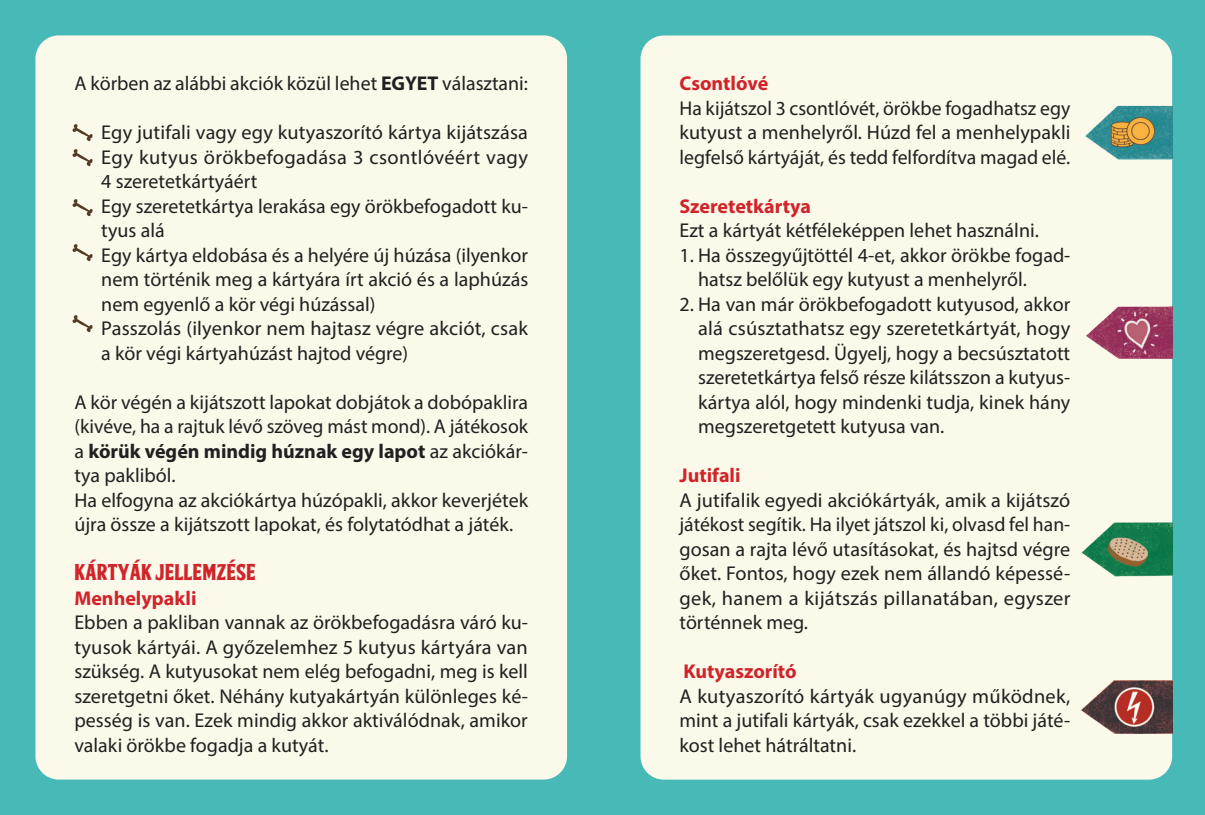
<style>
.page{position:relative;width:1205px;height:815px;background:#47bab8}
.page>*{position:absolute;margin:0;border:0;box-sizing:border-box;transform-origin:0 0}
.alcím{font:22.5px "FTYSKRADJHUWNNCV3";color:#d1232a}
.Kártyák_felirat{font:20px/24.5px "Myriad Pro";color:#231f20;text-align:justify}
.Kártyák_felirat-2{font:700 20px "Myriad Pro";color:#d1232a}
.s1{font-weight:700}
</style>
<div class="page">
<div style="left:35px;top:35px;width:532px;height:745px;background:#fbf9ea;border-radius:23px"></div>
<div style="left:640px;top:36px;width:532px;height:744px;background:#fbf9ea;border-radius:23px"></div>
<img style="left:1085px;top:105px;width:87px;height:55px">
<img style="left:1081px;top:522px;width:91px;height:55px">
<img style="left:1081px;top:680px;width:91px;height:54px">
<img style="left:1086px;top:306px;width:86px;height:53px">
<img style="left:72px;top:124px;width:21px;height:16px">
<img style="left:72px;top:140px;width:21px;height:27px">
<img style="left:72px;top:199px;width:21px;height:18px">
<img style="left:72px;top:244px;width:21px;height:18px">
<img style="left:72px;top:315px;width:21px;height:18px">
<p class="Kártyák_felirat" style="left:74px;top:71px;width:455px">A körben az alábbi akciók közül lehet <span class="s1">EGYET</span> választani:</p>
<p class="Kártyák_felirat" style="left:101px;top:120px;width:428px">Egy jutifali vagy egy kutyaszorító kártya kijátszása Egy kutyus örökbefogadása 3 csontlóvéért vagy 4 szeretetkártyáért</p>
<p class="Kártyák_felirat" style="left:101px;top:193px;width:428px">Egy szeretetkártya lerakása egy örökbefogadott ku&shy;tyus alá</p>
<p class="Kártyák_felirat" style="left:101px;top:242px;width:428px">Egy kártya eldobása és a helyére új húzása (ilyenkor nem történik meg a kártyára írt akció és a laphúzás nem egyenlő a kör végi húzással)</p>
<p class="Kártyák_felirat" style="left:101px;top:316px;width:428px">Passzolás (ilyenkor nem hajtasz végre akciót, csak a kör végi kártyahúzást hajtod végre)</p>
<p class="Kártyák_felirat" style="left:74px;top:389px;width:455px">A kör végén a kijátszott lapokat dobjátok a dobópaklira (kivéve, ha a rajtuk lévő szöveg mást mond). A játékosok a <span class="s1">körük végén mindig húznak egy lapot</span> az akciókár&shy;tya pakliból.</p>
<p class="Kártyák_felirat" style="left:74px;top:487px;width:455px">Ha elfogyna az akciókártya húzópakli, akkor keverjétek újra össze a kijátszott lapokat, és folytatódhat a játék.</p>
<p class="alcím" style="left:74px;top:555px;width:182px">KÁRTYÁK JELLEMZÉSE</p>
<p class="Kártyák_felirat-2" style="left:74px;top:585px;width:124px">Menhelypakli</p>
<p class="Kártyák_felirat" style="left:74px;top:610px;width:455px">Ebben a pakliban vannak az örökbefogadásra váró ku&shy;tyusok kártyái. A győzelemhez 5 kutyus kártyára van szükség. A kutyusokat nem elég befogadni, meg is kell szeretgetni őket. Néhány kutyakártyán különleges ké&shy;pesség is van. Ezek mindig akkor aktiválódnak, amikor valaki örökbe fogadja a kutyát.</p>
<p class="Kártyák_felirat-2" style="left:679px;top:70px;width:90px">Csontlóvé</p>
<p class="Kártyák_felirat" style="left:679px;top:95px;width:392px">Ha kijátszol 3 csontlóvét, örökbe fogadhatsz egy kutyust a menhelyről. Húzd fel a menhelypakli legfelső kártyáját, és tedd felfordítva magad elé.</p>
<p class="Kártyák_felirat-2" style="left:679px;top:193px;width:133px">Szeretetkártya</p>
<p class="Kártyák_felirat" style="left:679px;top:218px;width:361px">Ezt a kártyát kétféleképpen lehet használni.</p>
<p class="Kártyák_felirat" style="left:698px;top:242px;width:374px;text-indent:-19px">1. Ha összegyűjtöttél 4-et, akkor örökbe fogad&shy;hatsz belőlük egy kutyust a menhelyről.</p>
<p class="Kártyák_felirat" style="left:698px;top:291px;width:374px;text-indent:-19px">2. Ha van már örökbefogadott kutyusod, akkor alá csúsztathatsz egy szeretetkártyát, hogy megszeretgesd. Ügyelj, hogy a becsúsztatott szeretetkártya felső része kilátsszon a kutyus&shy;kártya alól, hogy mindenki tudja, kinek hány megszeretgetett kutyusa van.</p>
<p class="Kártyák_felirat-2" style="left:679px;top:462px;width:63px">Jutifali</p>
<p class="Kártyák_felirat" style="left:679px;top:487px;width:392px">A jutifalik egyedi akciókártyák, amik a kijátszó játékost segítik. Ha ilyet játszol ki, olvasd fel han&shy;gosan a rajta lévő utasításokat, és hajtsd végre őket. Fontos, hogy ezek nem állandó képessé&shy;gek, hanem a kijátszás pillanatában, egyszer történnek meg.</p>
<p class="Kártyák_felirat-2" style="left:683px;top:658px;width:115px">Kutyaszorító</p>
<p class="Kártyák_felirat" style="left:679px;top:683px;width:392px">A kutyaszorító kártyák ugyanúgy működnek, mint a jutifali kártyák, csak ezekkel a többi játé&shy;kost lehet hátráltatni.</p>
</div>
